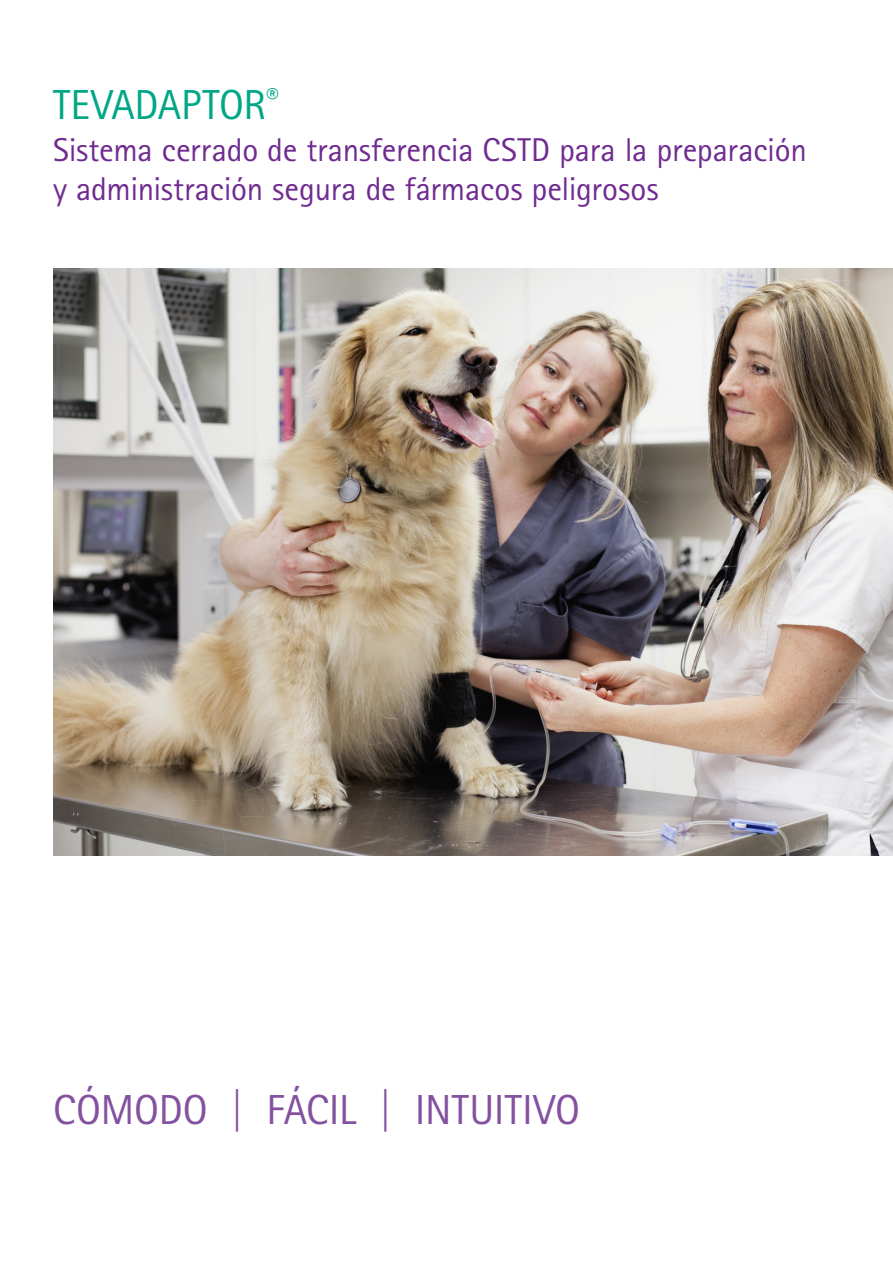
<style>
.page{position:relative;width:893px;height:1263px;background:#fff}
.page>*{position:absolute;margin:0;border:0;box-sizing:border-box;transform-origin:0 0}
.t1{font:42px "Rotis Sans Serif Pro";color:#8451a0}
.t2{font:42px "Rotis Sans Serif Pro";color:#00a786}
.t3{font:33px/39px "Rotis Sans Serif Pro";letter-spacing:-.005em;color:#702b91}
</style>
<div class="page">
<img style="left:53px;top:269px;width:840px;height:587px">
<p class="t2" style="left:53px;top:80px;width:227px">TEVADAPTOR<sup>®</sup></p>
<p class="t3" style="left:53px;top:130px;width:755px">Sistema cerrado de transferencia CSTD para la preparación y administración segura de fármacos peligrosos</p>
<p class="t1" style="left:53px;top:1084px;width:528px">CÓMODO | FÁCIL | INTUITIVO</p>
</div>
